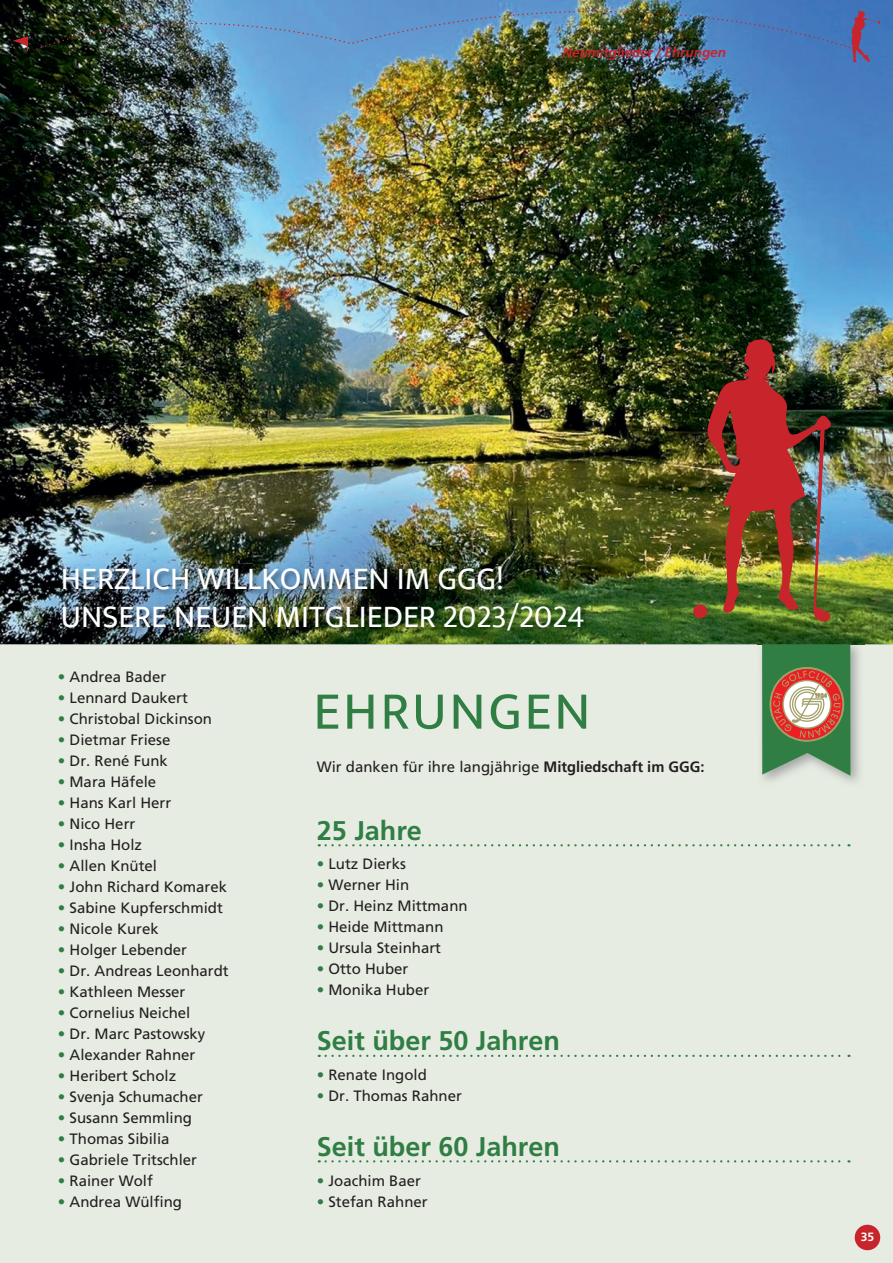
<style>
.page{position:relative;width:893px;height:1263px;background:#e7ece3}
.page>*{position:absolute;margin:0;border:0;box-sizing:border-box;transform-origin:0 0}
.t1{font:54px "Ek Mukta";letter-spacing:.05em;color:#307e44}
.t2{font:31.5px/37.5px "Ek Mukta";color:#fff}
.t3{font:700 27px "Frutiger LT Std";color:#307e44}
.t4{font:15px "Frutiger LT Std";color:#231f20}
.t5{font:italic 700 13.5px "Frutiger LT Std";color:#c8242b}
.t6{font:700 12px "Frutiger LT Std";color:#fff}
.s1{color:#307e44}
.s2{font-weight:700}
</style>
<div class="page">
<img style="left:0;top:0;width:893px;height:644px">
<img style="left:757px;top:639px;width:107px;height:143px">
<svg style="left:762px;top:644px;width:88px;height:132px;background:#7e8963"></svg>
<svg style="left:326px;top:844px;width:523px;height:2px"></svg>
<svg style="left:326px;top:1055px;width:523px;height:2px"></svg>
<svg style="left:326px;top:1160px;width:523px;height:2px"></svg>
<img style="left:61px;top:565px;width:529px;height:72px">
<div style="left:693px;top:604px;width:14px;height:14px;background:#c8242b;border-radius:50%"></div>
<img style="left:707px;top:339px;width:125px;height:283px">
<div style="left:855px;top:1225px;width:25px;height:25px;background:#c8242b;border-radius:50%"></div>
<svg style="left:13px;top:36px;width:15px;height:15px"></svg>
<img style="left:35px;top:11px;width:845px;height:51px">
<p class="t5" style="left:562px;top:44px;width:165px">Neumitglieder / Ehrungen</p>
<h2 class="t2" style="left:61px;top:560px;width:525px">HERZLICH WILLKOMMEN IM GGG!<br>UNSERE NEUEN MITGLIEDER 2023/2024</h2>
<p class="t4" style="left:58px;top:668px;width:110px"><span class="s1">•</span> Andrea Bader</p>
<p class="t4" style="left:58px;top:689px;width:132px"><span class="s1">•</span> Lennard Daukert</p>
<p class="t4" style="left:58px;top:710px;width:156px"><span class="s1">•</span> Christobal Dickinson</p>
<p class="t4" style="left:58px;top:731px;width:114px"><span class="s1">•</span> Dietmar Friese</p>
<p class="t4" style="left:58px;top:752px;width:112px"><span class="s1">•</span> Dr. René Funk</p>
<p class="t4" style="left:58px;top:773px;width:100px"><span class="s1">•</span> Mara Häfele</p>
<p class="t4" style="left:58px;top:794px;width:115px"><span class="s1">•</span> Hans Karl Herr</p>
<p class="t4" style="left:58px;top:815px;width:79px"><span class="s1">•</span> Nico Herr</p>
<p class="t4" style="left:58px;top:836px;width:86px"><span class="s1">•</span> Insha Holz</p>
<p class="t4" style="left:58px;top:857px;width:101px"><span class="s1">•</span> Allen Knütel</p>
<p class="t4" style="left:58px;top:878px;width:171px"><span class="s1">•</span> John Richard Komarek</p>
<p class="t4" style="left:58px;top:899px;width:167px"><span class="s1">•</span> Sabine Kupferschmidt</p>
<p class="t4" style="left:58px;top:920px;width:102px"><span class="s1">•</span> Nicole Kurek</p>
<p class="t4" style="left:58px;top:941px;width:131px"><span class="s1">•</span> Holger Lebender</p>
<p class="t4" style="left:58px;top:962px;width:172px"><span class="s1">•</span> Dr. Andreas Leonhardt</p>
<p class="t4" style="left:58px;top:983px;width:129px"><span class="s1">•</span> Kathleen Messer</p>
<p class="t4" style="left:58px;top:1004px;width:134px"><span class="s1">•</span> Cornelius Neichel</p>
<p class="t4" style="left:58px;top:1025px;width:149px"><span class="s1">•</span> Dr. Marc Pastowsky</p>
<p class="t4" style="left:58px;top:1046px;width:139px"><span class="s1">•</span> Alexander Rahner</p>
<p class="t4" style="left:58px;top:1067px;width:120px"><span class="s1">•</span> Heribert Scholz</p>
<p class="t4" style="left:58px;top:1088px;width:147px"><span class="s1">•</span> Svenja Schumacher</p>
<p class="t4" style="left:58px;top:1109px;width:136px"><span class="s1">•</span> Susann Semmling</p>
<p class="t4" style="left:58px;top:1130px;width:113px"><span class="s1">•</span> Thomas Sibilia</p>
<p class="t4" style="left:58px;top:1151px;width:141px"><span class="s1">•</span> Gabriele Tritschler</p>
<p class="t4" style="left:58px;top:1172px;width:97px"><span class="s1">•</span> Rainer Wolf</p>
<p class="t4" style="left:58px;top:1193px;width:126px"><span class="s1">•</span> Andrea Wülfing</p>
<h1 class="t1" style="left:313px;top:678px;width:279px">EHRUNGEN</h1>
<p class="t4" style="left:317px;top:758px;width:389px">Wir danken für ihre langjährige <span class="s2">Mitgliedschaft im GGG:</span></p>
<h3 class="t3" style="left:317px;top:815px;width:107px">25 Jahre</h3>
<p class="t4" style="left:317px;top:855px;width:91px"><span class="s1">•</span> Lutz Dierks</p>
<p class="t4" style="left:317px;top:876px;width:94px"><span class="s1">•</span> Werner Hin</p>
<p class="t4" style="left:317px;top:897px;width:152px"><span class="s1">•</span> Dr. Heinz Mittmann</p>
<p class="t4" style="left:317px;top:918px;width:128px"><span class="s1">•</span> Heide Mittmann</p>
<p class="t4" style="left:317px;top:939px;width:126px"><span class="s1">•</span> Ursula Steinhart</p>
<p class="t4" style="left:317px;top:960px;width:93px"><span class="s1">•</span> Otto Huber</p>
<p class="t4" style="left:317px;top:981px;width:114px"><span class="s1">•</span> Monika Huber</p>
<h3 class="t3" style="left:317px;top:1025px;width:245px">Seit über 50 Jahren</h3>
<p class="t4" style="left:317px;top:1066px;width:112px"><span class="s1">•</span> Renate Ingold</p>
<p class="t4" style="left:317px;top:1087px;width:147px"><span class="s1">•</span> Dr. Thomas Rahner</p>
<h3 class="t3" style="left:317px;top:1131px;width:245px">Seit über 60 Jahren</h3>
<p class="t4" style="left:317px;top:1171px;width:106px"><span class="s1">•</span> Joachim Baer</p>
<p class="t4" style="left:317px;top:1192px;width:112px"><span class="s1">•</span> Stefan Rahner</p>
<p class="t6" style="left:861px;top:1230px;width:15px">35</p>
</div>
